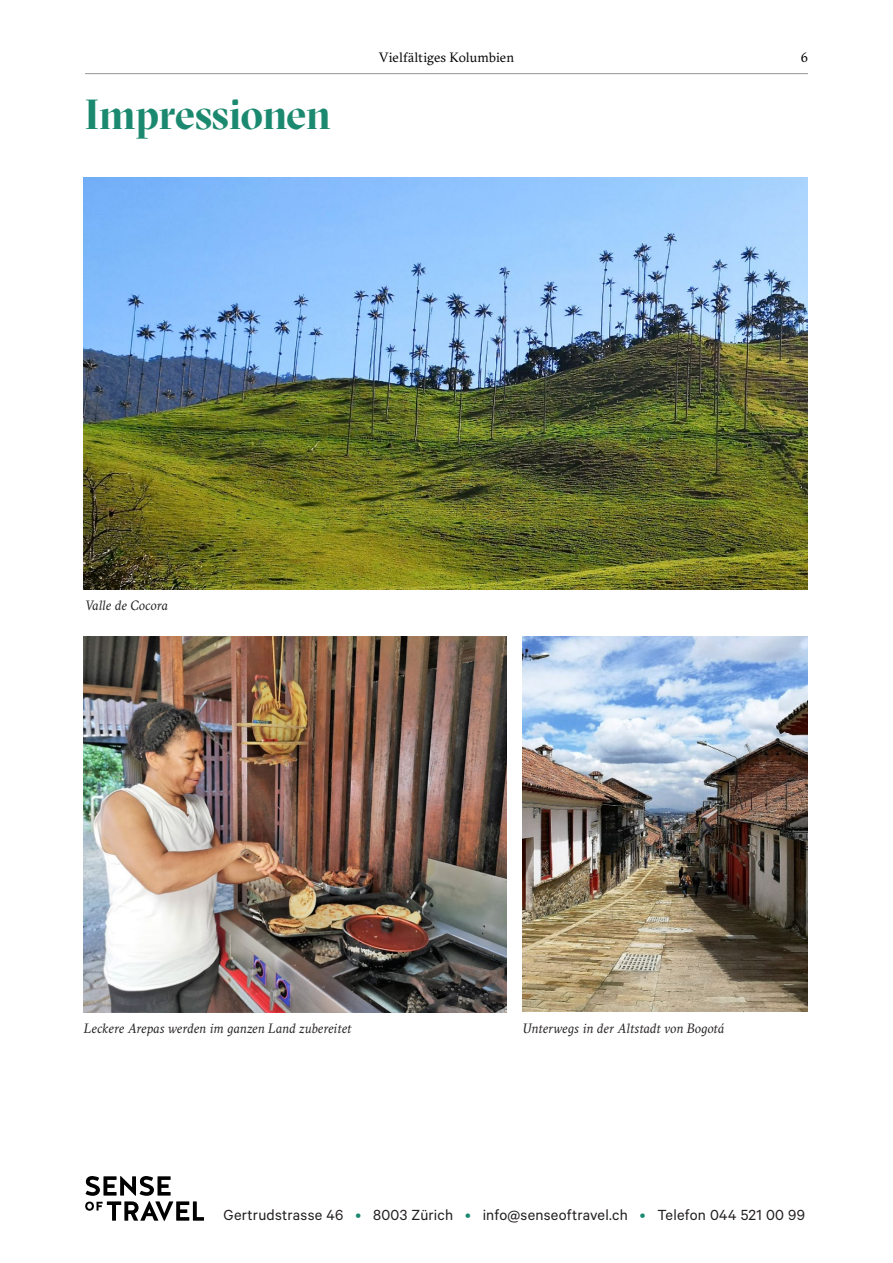
<style>
.page{position:relative;width:893px;height:1263px;background:#fff}
.page>*{position:absolute;margin:0;border:0;box-sizing:border-box;transform-origin:0 0}
.Themen_Titel{font:700 42px "GT Sectra Display";letter-spacing:-.015em;color:#1b896f}
.t1{font:16.5px "Calibre";letter-spacing:.015em;color:#231f20}
.Bild-Legende{font:italic 13.5px "GT Sectra";color:#231f20}
.t2{font:13.5px "GT Sectra";letter-spacing:.005em;color:#000}
.s1{color:#1b896f}
</style>
<div class="page">
<svg style="left:85px;top:1176px;width:119px;height:45px"></svg>
<hr style="left:85px;top:73px;width:723px;height:1px;background:#939598">
<img style="left:84px;top:178px;width:724px;height:412px">
<img style="left:84px;top:637px;width:423px;height:375px">
<img style="left:523px;top:637px;width:285px;height:374px">
<p class="Themen_Titel" style="left:85px;top:90px;width:247px">Impressionen</p>
<p class="t2" style="left:379px;top:50px;width:137px">Vielfältiges Kolumbien</p>
<p class="t2" style="left:801px;top:50px;width:9px">6</p>
<p class="Bild-Legende" style="left:85px;top:598px;width:84px">Valle de Cocora</p>
<p class="Bild-Legende" style="left:84px;top:1021px;width:269px">Leckere Arepas werden im ganzen Land zubereitet</p>
<p class="Bild-Legende" style="left:523px;top:1021px;width:203px">Unterwegs in der Altstadt von Bogotá</p>
<p class="t1" style="left:224px;top:1206px;width:583px">Gertrudstrasse 46 <span class="s1">•</span> 8003 Zürich <span class="s1">•</span> info@senseoftravel.ch <span class="s1">•</span> Telefon 044 521 00 99</p>
</div>
